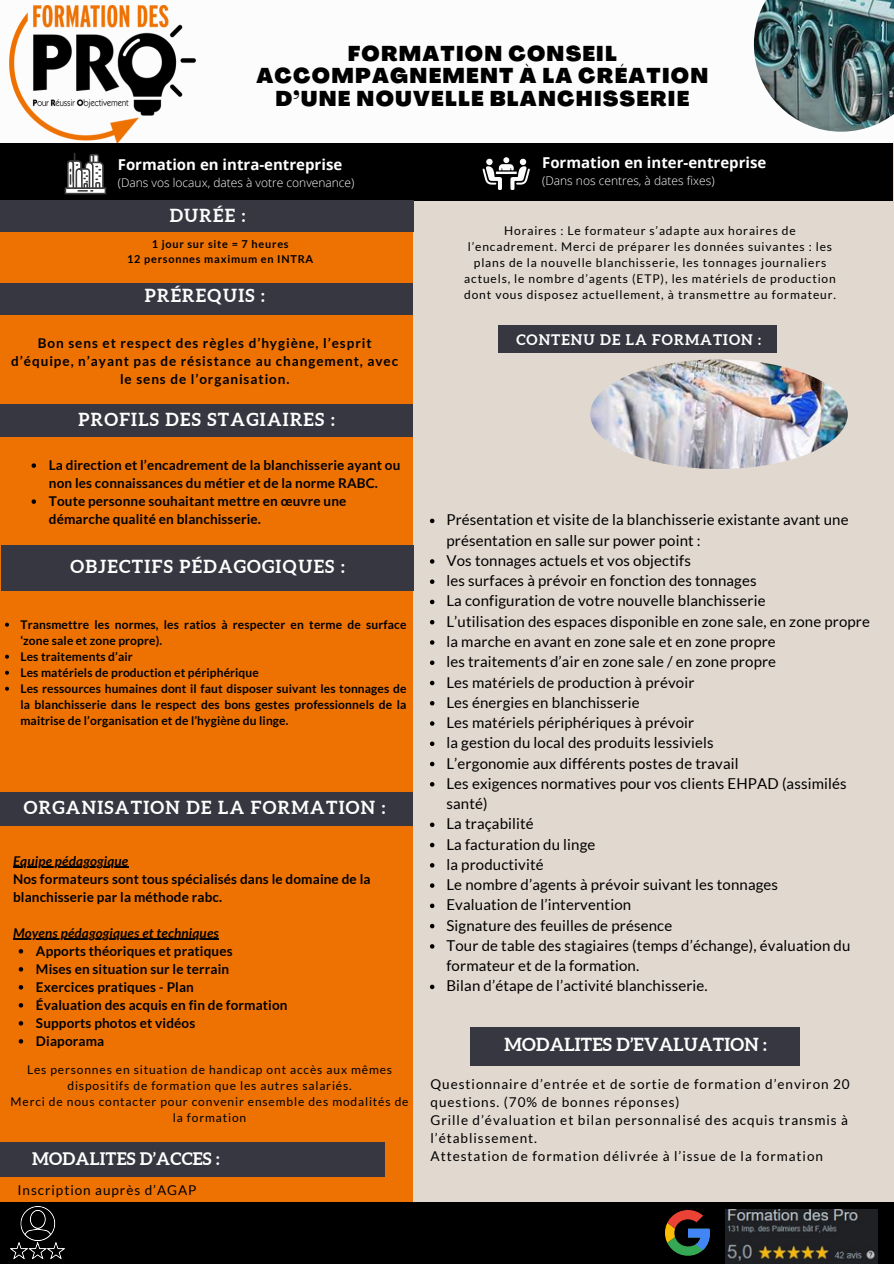
<style>
.page{position:relative;width:894px;height:1264px;background:#fff}
.page>*{position:absolute;margin:0;border:0;box-sizing:border-box;transform-origin:0 0}
.t1{font:900 21px/22.5px "Agrandir";letter-spacing:.06em;color:#000;text-align:center}
.t2{font:700 18px "Aleo";letter-spacing:.07em;color:#fff}
.t3{font:700 18px "Aleo";letter-spacing:.01em;color:#fff}
.t4{font:700 18px "Aleo";letter-spacing:.07em;color:#fcfcfc}
.t5{font:700 17.25px "Aleo";letter-spacing:.01em;color:#fff}
.t6{font:15px/20.2px "Lato";letter-spacing:.01em;color:#000}
.t7{font:700 15px "Open Sans";color:#fff}
.t8{font:700 14.55px "Aleo";letter-spacing:.07em;color:#fff}
.t9{font:700 13.5px/18px "Lato";letter-spacing:.01em;color:#000}
.t10{font:13.5px/18px "Lato";letter-spacing:.07em;color:#000}
.t11{font:700 13.5px/18px "Lato";letter-spacing:.07em;color:#000;text-align:center}
.t12{font:italic 700 13.5px "Lato";letter-spacing:.01em;color:#000}
.t13{font:12px/16px "Lato";letter-spacing:.07em;color:#000;text-align:center}
.t14{font:700 12px/16px "Lato";letter-spacing:.01em;color:#000}
.t15{font:300 12px "Open Sans";color:#fff}
.t16{font:700 10.95px/14.7px "Lato";letter-spacing:.07em;color:#000;text-align:center}
.s1{font-style:italic}
</style>
<div class="page">
<div style="left:0;top:0;width:893px;height:1263px;background:#e1d8cf"></div>
<div style="left:0;top:39px;width:413px;height:1224px;background:#ee7202"></div>
<div style="left:0;top:0;width:893px;height:143px;background:#fcfcfc"></div>
<div style="left:0;top:791px;width:412px;height:34px;background:#373741"></div>
<div style="left:1px;top:545px;width:412px;height:45px;background:#373741"></div>
<img style="left:10px;top:6px;width:185px;height:137px">
<div style="left:498px;top:325px;width:278px;height:27px;background:#373741"></div>
<div style="left:0;top:143px;width:892px;height:57px;background:#000"></div>
<svg style="left:65px;top:153px;width:41px;height:41px"></svg>
<div style="left:0;top:1202px;width:893px;height:61px;background:#000"></div>
<img style="left:725px;top:1209px;width:151px;height:54px">
<svg style="left:665px;top:1210px;width:44px;height:45px"></svg>
<img style="left:11px;top:1206px;width:54px;height:53px">
<div style="left:0;top:200px;width:413px;height:32px;background:#373741"></div>
<div style="left:0;top:283px;width:412px;height:31px;background:#373741"></div>
<div style="left:0;top:404px;width:412px;height:33px;background:#373741"></div>
<img style="left:753px;top:0;width:140px;height:132px">
<svg style="left:482px;top:157px;width:47px;height:33px"></svg>
<img style="left:590px;top:359px;width:257px;height:110px;border-radius:50%">
<svg style="left:5px;top:622px;width:4px;height:4px"></svg>
<svg style="left:5px;top:654px;width:4px;height:4px"></svg>
<svg style="left:5px;top:670px;width:4px;height:4px"></svg>
<svg style="left:5px;top:686px;width:4px;height:4px"></svg>
<hr style="left:13px;top:866px;width:115px;height:2px;background:#000">
<hr style="left:13px;top:938px;width:206px;height:2px;background:#000">
<svg style="left:19px;top:949px;width:4px;height:4px"></svg>
<svg style="left:19px;top:967px;width:4px;height:4px"></svg>
<svg style="left:19px;top:985px;width:4px;height:4px"></svg>
<svg style="left:19px;top:1003px;width:4px;height:4px"></svg>
<svg style="left:19px;top:1021px;width:4px;height:4px"></svg>
<svg style="left:19px;top:1039px;width:4px;height:4px"></svg>
<svg style="left:32px;top:463px;width:4px;height:5px"></svg>
<svg style="left:32px;top:499px;width:4px;height:5px"></svg>
<svg style="left:430px;top:518px;width:4px;height:5px"></svg>
<svg style="left:430px;top:559px;width:4px;height:4px"></svg>
<svg style="left:430px;top:579px;width:4px;height:5px"></svg>
<svg style="left:430px;top:599px;width:4px;height:5px"></svg>
<svg style="left:430px;top:620px;width:4px;height:4px"></svg>
<svg style="left:430px;top:640px;width:4px;height:4px"></svg>
<svg style="left:430px;top:660px;width:4px;height:5px"></svg>
<svg style="left:430px;top:680px;width:4px;height:5px"></svg>
<svg style="left:430px;top:701px;width:4px;height:4px"></svg>
<svg style="left:430px;top:721px;width:4px;height:4px"></svg>
<svg style="left:430px;top:741px;width:4px;height:5px"></svg>
<svg style="left:430px;top:761px;width:4px;height:5px"></svg>
<svg style="left:430px;top:782px;width:4px;height:4px"></svg>
<svg style="left:430px;top:822px;width:4px;height:5px"></svg>
<svg style="left:430px;top:842px;width:4px;height:5px"></svg>
<svg style="left:430px;top:863px;width:4px;height:4px"></svg>
<svg style="left:430px;top:883px;width:4px;height:4px"></svg>
<svg style="left:430px;top:903px;width:4px;height:5px"></svg>
<svg style="left:430px;top:923px;width:4px;height:5px"></svg>
<svg style="left:430px;top:944px;width:4px;height:4px"></svg>
<svg style="left:430px;top:984px;width:4px;height:5px"></svg>
<div style="left:470px;top:1027px;width:330px;height:38px;background:#373741"></div>
<div style="left:0;top:1141px;width:384px;height:35px;background:#373741"></div>
<h2 class="t1" style="left:256px;top:44px;width:453px">FORMATION CONSEIL<br>ACCOMPAGNEMENT À LA CRÉATION<br>D’UNE NOUVELLE BLANCHISSERIE</h2>
<p class="t7" style="left:118px;top:154px;width:226px">Formation en intra-entreprise</p>
<p class="t15" style="left:118px;top:174px;width:238px">(Dans vos locaux, dates à votre convenance)</p>
<p class="t4" style="left:170px;top:205px;width:77px">DURÉE :</p>
<p class="t16" style="left:127px;top:236px;width:188px">1 jour sur site = 7 heures<br>12 personnes maximum en INTRA</p>
<p class="t4" style="left:145px;top:285px;width:121px">PRÉREQUIS :</p>
<p class="t11" style="left:11px;top:334px;width:388px">Bon sens et respect des règles d’hygiène, l’esprit d’équipe, n’ayant pas de résistance au changement, avec le sens de l’organisation.</p>
<p class="t2" style="left:78px;top:409px;width:257px">PROFILS DES STAGIAIRES :</p>
<p class="t9" style="left:49px;top:456px;width:353px">La direction et l’encadrement de la blanchisserie ayant ou non les connaissances du métier et de la norme RABC.</p>
<p class="t9" style="left:49px;top:492px;width:299px">Toute personne souhaitant mettre en œuvre une démarche qualité en blanchisserie.</p>
<h4 class="t2" style="left:70px;top:556px;width:276px">OBJECTIFS PÉDAGOGIQUES :</h4>
<h2 class="t14" style="left:20px;top:616px;width:387px">Transmettre les normes, les ratios à respecter en terme de surface ‘zone sale et zone propre).</h2>
<p class="t14" style="left:20px;top:648px;width:114px">Les traitements d’air</p>
<p class="t14" style="left:20px;top:664px;width:240px">Les matériels de production et périphérique</p>
<h2 class="t14" style="left:20px;top:680px;width:387px;text-align:justify">Les ressources humaines dont il faut disposer suivant les tonnages de la blanchisserie dans le respect des bons gestes professionnels de la maitrise de l’organisation et de l’hygiène du linge.</h2>
<h2 class="t2" style="left:24px;top:797px;width:363px">ORGANISATION DE LA FORMATION :</h2>
<p class="t9" style="left:13px;top:851px;width:359px"><span class="s1">Equipe pédagogique<br></span>Nos formateurs sont tous spécialisés dans le domaine de la blanchisserie par la méthode rabc.</p>
<p class="t12" style="left:13px;top:924px;width:207px">Moyens pédagogiques et techniques</p>
<p class="t9" style="left:36px;top:941px;width:198px">Apports théoriques et pratiques</p>
<p class="t9" style="left:36px;top:959px;width:195px">Mises en situation sur le terrain</p>
<h2 class="t9" style="left:36px;top:977px;width:159px">Exercices pratiques - Plan</h2>
<h4 class="t9" style="left:36px;top:995px;width:253px">Évaluation des acquis en fin de formation</h4>
<h4 class="t9" style="left:36px;top:1013px;width:161px">Supports photos et vidéos</h4>
<p class="t9" style="left:36px;top:1031px;width:70px">Diaporama</p>
<p class="t13" style="left:27px;top:1061px;width:366px">Les personnes en situation de handicap ont accès aux mêmes dispositifs de formation que les autres salariés.</p>
<p class="t13" style="left:11px;top:1093px;width:399px">Merci de nous contacter pour convenir ensemble des modalités de la formation</p>
<p class="t5" style="left:32px;top:1148px;width:189px">MODALITES D’ACCES :</p>
<h2 class="t10" style="left:17px;top:1180px;width:180px">Inscription auprès d’AGAP</h2>
<p class="t7" style="left:542px;top:152px;width:226px">Formation en inter-entreprise</p>
<p class="t15" style="left:542px;top:172px;width:174px">(Dans nos centres, à dates fixes)</p>
<p class="t13" style="left:464px;top:222px;width:373px">Horaires : Le formateur s’adapte aux horaires de l’encadrement. Merci de préparer les données suivantes : les plans de la nouvelle blanchisserie, les tonnages journaliers actuels, le nombre d’agents (ETP), les matériels de production dont vous disposez actuellement, à transmettre au formateur.</p>
<h6 class="t8" style="left:516px;top:332px;width:246px">CONTENU DE LA FORMATION :</h6>
<p class="t6" style="left:446px;top:509px;width:403px">Présentation et visite de la blanchisserie existante avant une présentation en salle sur power point :</p>
<p class="t6" style="left:446px;top:550px;width:246px">Vos tonnages actuels et vos objectifs</p>
<p class="t6" style="left:446px;top:570px;width:311px">les surfaces à prévoir en fonction des tonnages</p>
<p class="t6" style="left:446px;top:590px;width:320px">La configuration de votre nouvelle blanchisserie</p>
<p class="t6" style="left:446px;top:610px;width:425px">L’utilisation des espaces disponible en zone sale, en zone propre</p>
<h3 class="t6" style="left:446px;top:631px;width:331px">la marche en avant en zone sale et en zone propre</h3>
<p class="t6" style="left:446px;top:651px;width:331px">les traitements d’air en zone sale / en zone propre</p>
<p class="t6" style="left:446px;top:671px;width:249px">Les matériels de production à prévoir</p>
<p class="t6" style="left:446px;top:691px;width:195px">Les énergies en blanchisserie</p>
<p class="t6" style="left:446px;top:712px;width:249px">Les matériels périphériques à prévoir</p>
<p class="t6" style="left:446px;top:732px;width:268px">la gestion du local des produits lessiviels</p>
<p class="t6" style="left:446px;top:752px;width:293px">L’ergonomie aux différents postes de travail</p>
<p class="t6" style="left:446px;top:772px;width:401px">Les exigences normatives pour vos clients EHPAD (assimilés santé)</p>
<p class="t6" style="left:446px;top:813px;width:89px">La traçabilité</p>
<p class="t6" style="left:446px;top:833px;width:150px">La facturation du linge</p>
<p class="t6" style="left:446px;top:853px;width:99px">la productivité</p>
<p class="t6" style="left:446px;top:874px;width:333px">Le nombre d’agents à prévoir suivant les tonnages</p>
<p class="t6" style="left:446px;top:894px;width:186px">Evaluation de l’intervention</p>
<p class="t6" style="left:446px;top:914px;width:227px">Signature des feuilles de présence</p>
<p class="t6" style="left:446px;top:934px;width:405px">Tour de table des stagiaires (temps d’échange), évaluation du formateur et de la formation.</p>
<p class="t6" style="left:446px;top:975px;width:263px">Bilan d’étape de l’activité blanchisserie.</p>
<h2 class="t3" style="left:504px;top:1034px;width:264px">MODALITES D’EVALUATION :</h2>
<p class="t10" style="left:430px;top:1075px;width:420px">Questionnaire d’entrée et de sortie de formation d’environ 20 questions. (70% de bonnes réponses)<br>Grille d’évaluation et bilan personnalisé des acquis transmis à l’établissement.<br>Attestation de formation délivrée à l’issue de la formation</p>
</div>
